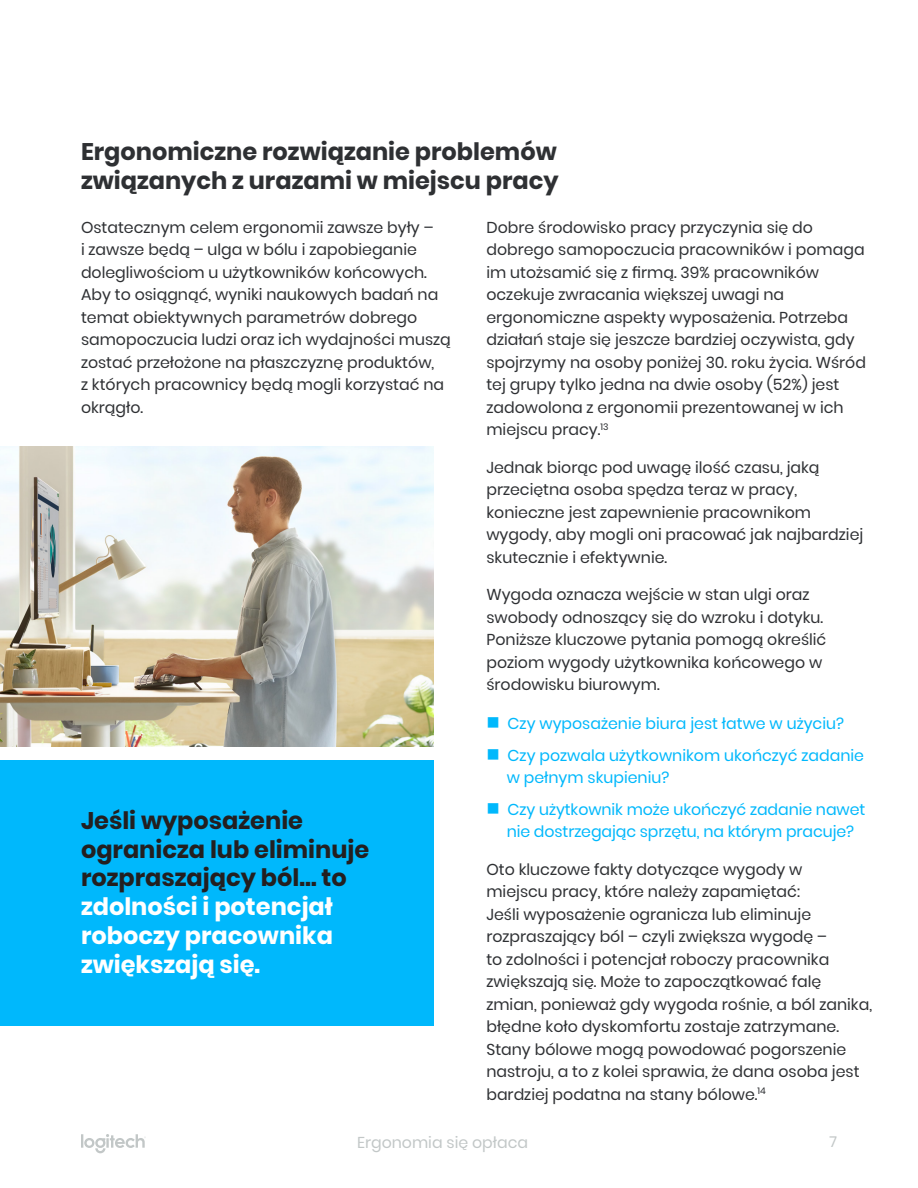
<style>
.page{position:relative;width:918px;height:1188px;background:#fff}
.page>*{position:absolute;margin:0;border:0;box-sizing:border-box;transform-origin:0 0}
.t1{font:700 24px/28.8px "Poppins";color:#231f20}
.t2{font:700 24px/28.5px "Poppins";color:#2e3033}
.t3{font:15.75px/22.5px "Poppins";color:#2e3033}
.t4{font:15.75px/22.5px "Poppins";color:#00b8fc}
.t5{font:15.75px "Poppins";color:#c2c7c7}
.t6{font:15px "Poppins";color:#c2c7c7}
.s1{color:#fff}
</style>
<div class="page">
<svg style="left:81px;top:1134px;width:65px;height:19px"></svg>
<img style="left:0;top:447px;width:433px;height:299px">
<div style="left:0;top:761px;width:433px;height:265px;background:#00b8fc"></div>
<p class="t2" style="left:81px;top:138px;width:479px">Ergonomiczne rozwiązanie problemów związanych z urazami w miejscu pracy</p>
<p class="t3" style="left:81px;top:216px;width:371px">Ostatecznym celem ergonomii zawsze były –<br>i zawsze będą – ulga w bólu i zapobieganie dolegliwościom u użytkowników końcowych.<br>Aby to osiągnąć, wyniki naukowych badań na temat obiektywnych parametrów dobrego samopoczucia ludzi oraz ich wydajności muszą zostać przełożone na płaszczyznę produktów,<br>z których pracownicy będą mogli korzystać na okrągło.</p>
<p class="t3" style="left:486px;top:216px;width:381px">Dobre środowisko pracy przyczynia się do dobrego samopoczucia pracowników i pomaga im utożsamić się z firmą. 39% pracowników oczekuje zwracania większej uwagi na ergonomiczne aspekty wyposażenia. Potrzeba działań staje się jeszcze bardziej oczywista, gdy spojrzymy na osoby poniżej 30. roku życia. Wśród tej grupy tylko jedna na dwie osoby (52%) jest zadowolona z ergonomii prezentowanej w ich miejscu pracy.<sup>13</sup></p>
<p class="t3" style="left:486px;top:456px;width:378px">Jednak biorąc pod uwagę ilość czasu, jaką przeciętna osoba spędza teraz w pracy, konieczne jest zapewnienie pracownikom wygody, aby mogli oni pracować jak najbardziej skutecznie i efektywnie.</p>
<p class="t3" style="left:486px;top:583px;width:342px">Wygoda oznacza wejście w stan ulgi oraz swobody odnoszący się do wzroku i dotyku.<br>Poniższe kluczowe pytania pomogą określić poziom wygody użytkownika końcowego w środowisku biurowym.</p>
<p class="t4" style="left:486px;top:712px;width:359px">■ Czy wyposażenie biura jest łatwe w użyciu?</p>
<p class="t4" style="left:507px;top:744px;width:359px;text-indent:-20px">■ Czy pozwala użytkownikom ukończyć zadanie w pełnym skupieniu?</p>
<p class="t4" style="left:486px;top:798px;width:380px;text-align:center">■ Czy użytkownik może ukończyć zadanie nawet nie dostrzegając sprzętu, na którym pracuje?</p>
<p class="t3" style="left:486px;top:858px;width:387px">Oto kluczowe fakty dotyczące wygody w<br>miejscu pracy, które należy zapamiętać:<br>Jeśli wyposażenie ogranicza lub eliminuje rozpraszający ból – czyli zwiększa wygodę –<br>to zdolności i potencjał roboczy pracownika zwiększają się. Może to zapoczątkować falę zmian, ponieważ gdy wygoda rośnie, a ból zanika, błędne koło dyskomfortu zostaje zatrzymane.<br>Stany bólowe mogą powodować pogorszenie nastroju, a to z kolei sprawia, że dana osoba jest bardziej podatna na stany bólowe.<sup>14</sup></p>
<p class="t1" style="left:81px;top:806px;width:290px">Jeśli wyposażenie ogranicza lub eliminuje rozpraszający ból… to <span class="s1">zdolności i potencjał roboczy pracownika zwiększają się.</span></p>
<p class="t5" style="left:357px;top:1134px;width:173px">Ergonomia się opłaca</p>
<p class="t6" style="left:829px;top:1134px;width:9px">7</p>
</div>
